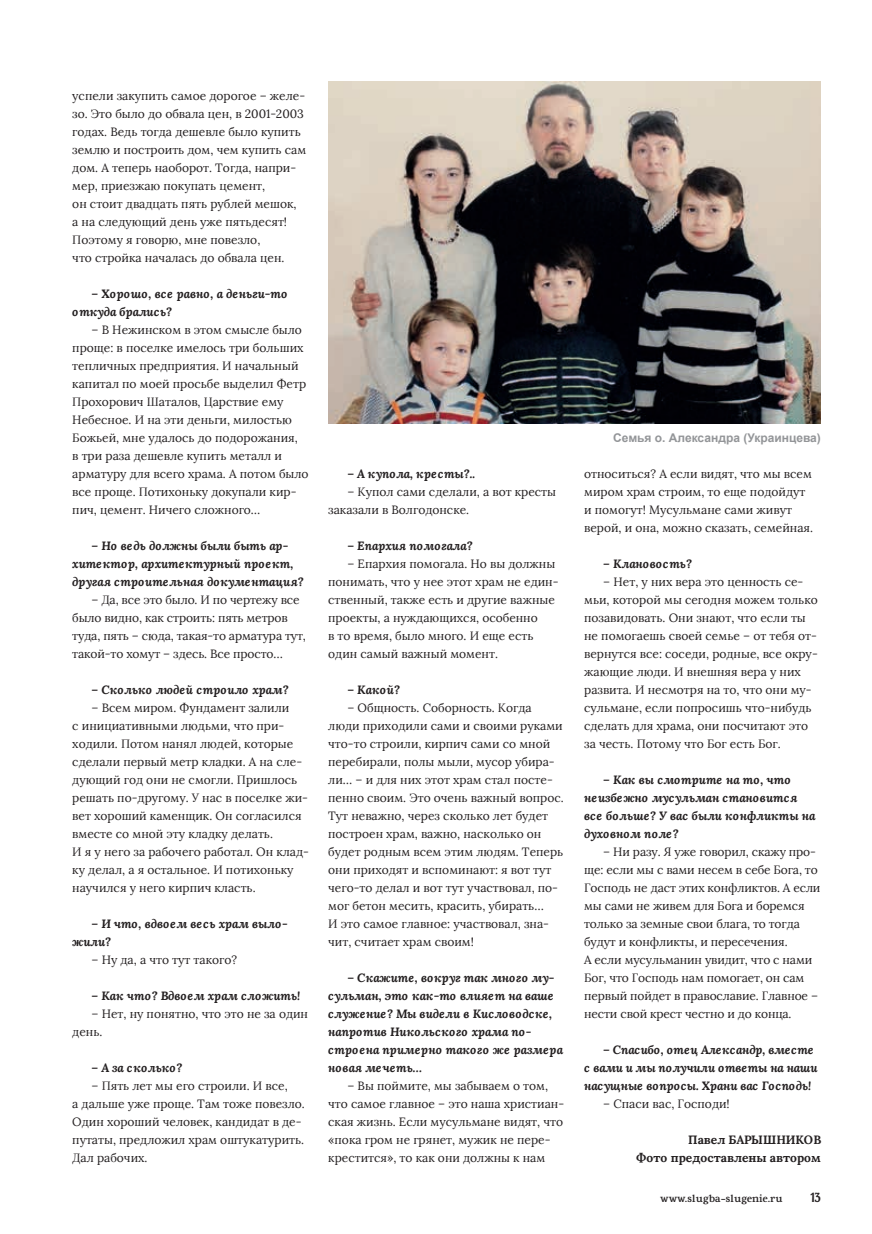
<style>
.page{position:relative;width:872px;height:1234px;background:#fff}
.page>*{position:absolute;margin:0;border:0;box-sizing:border-box;transform-origin:0 0}
.t1{font:18px "Fowviel";color:#231f20}
.t2{font:13.5px "Fowviel";color:#231f20}
.t3{font:12px/18px "Lora";color:#231f20}
.t4{font:italic 700 12px/18px "Lora";color:#231f20}
.t5{font:700 12px/18px "Lora";color:#231f20;text-align:right}
.t6{font:700 12px "Arial";color:#939598}
</style>
<div class="page">
<img style="left:328px;top:81px;width:493px;height:343px">
<p class="t3" style="left:72px;top:86px;width:235px">успели закупить самое дорогое – желе&shy;зо. Это было до обвала цен, в 2001-2003 годах. Ведь тогда дешевле было купить землю и построить дом, чем купить сам дом. А теперь наоборот. Тогда, напри&shy;мер, приезжаю покупать цемент,<br>он стоит двадцать пять рублей мешок,<br>а на следующий день уже пятьдесят!<br>Поэтому я говорю, мне повезло,<br>что стройка началась до обвала цен.</p>
<p class="t4" style="left:72px;top:284px;width:217px;text-indent:19px">– Хорошо, все равно, а деньги-то откуда брались?</p>
<p class="t3" style="left:72px;top:320px;width:238px;text-indent:19px">– В Нежинском в этом смысле было проще: в поселке имелось три больших тепличных предприятия. И начальный капитал по моей просьбе выделил Фетр Прохорович Шаталов, Царствие ему Небесное. И на эти деньги, милостью Божьей, мне удалось до подорожания,<br>в три раза дешевле купить металл и арматуру для всего храма. А потом было все проще. Потихоньку докупали кир&shy;пич, цемент. Ничего сложного…</p>
<p class="t4" style="left:72px;top:536px;width:233px;text-indent:19px">– Но ведь должны были быть ар&shy;хитектор, архитектурный проект, другая строительная документация?</p>
<p class="t3" style="left:72px;top:590px;width:235px;text-indent:19px">– Да, все это было. И по чертежу все было видно, как строить: пять метров туда, пять – сюда, такая-то арматура тут, такой-то хомут – здесь. Все просто…</p>
<p class="t4" style="left:91px;top:680px;width:198px">– Сколько людей строило храм?</p>
<p class="t3" style="left:72px;top:698px;width:238px;text-indent:19px">– Всем миром. Фундамент залили<br>с инициативными людьми, что при&shy;ходили. Потом нанял людей, которые сделали первый метр кладки. А на сле&shy;дующий год они не смогли. Пришлось решать по-другому. У нас в поселке жи&shy;вет хороший каменщик. Он согласился вместе со мной эту кладку делать.<br>И я у него за рабочего работал. Он клад&shy;ку делал, а я остальное. И потихоньку научился у него кирпич класть.</p>
<p class="t4" style="left:72px;top:914px;width:217px;text-indent:19px">– И что, вдвоем весь храм выло&shy;жили?</p>
<p class="t3" style="left:91px;top:950px;width:147px">– Ну да, а что тут такого?</p>
<p class="t4" style="left:91px;top:986px;width:210px">– Как что? Вдвоем храм сложить!</p>
<p class="t3" style="left:72px;top:1004px;width:237px;text-indent:19px">– Нет, ну понятно, что это не за один день.</p>
<p class="t4" style="left:91px;top:1058px;width:92px">– А за сколько?</p>
<p class="t3" style="left:72px;top:1076px;width:234px;text-indent:19px">– Пять лет мы его строили. И все,<br>а дальше уже проще. Там тоже повезло.<br>Один хороший человек, кандидат в де&shy;путаты, предложил храм оштукатурить.<br>Дал рабочих.</p>
<p class="t4" style="left:347px;top:464px;width:129px">– А купола, кресты?..</p>
<p class="t3" style="left:328px;top:482px;width:229px;text-indent:19px">– Купол сами сделали, а вот кресты заказали в Волгодонске.</p>
<p class="t4" style="left:347px;top:536px;width:127px">– Епархия помогала?</p>
<p class="t3" style="left:328px;top:554px;width:232px;text-indent:19px">– Епархия помогала. Но вы должны понимать, что у нее этот храм не един&shy;ственный, также есть и другие важные проекты, а нуждающихся, особенно<br>в то время, было много. И еще есть один самый важный момент.</p>
<p class="t4" style="left:347px;top:680px;width:54px">– Какой?</p>
<p class="t3" style="left:328px;top:698px;width:237px;text-indent:19px">– Общность. Соборность. Когда люди приходили сами и своими руками что-то строили, кирпич сами со мной перебирали, полы мыли, мусор убира&shy;ли… – и для них этот храм стал посте&shy;пенно своим. Это очень важный вопрос.<br>Тут неважно, через сколько лет будет построен храм, важно, насколько он будет родным всем этим людям. Теперь они приходят и вспоминают: я вот тут чего-то делал и вот тут участвовал, по&shy;мог бетон месить, красить, убирать…<br>И это самое главное: участвовал, зна&shy;чит, считает храм своим!</p>
<p class="t4" style="left:328px;top:968px;width:236px;text-indent:19px">– Скажите, вокруг так много му&shy;сульман, это как-то влияет на ваше служение? Мы видели в Кисловодске, напротив Никольского храма по&shy;строена примерно такого же размера новая мечеть…</p>
<p class="t3" style="left:328px;top:1076px;width:238px;text-indent:19px">– Вы поймите, мы забываем о том, что самое главное – это наша христиан&shy;ская жизнь. Если мусульмане видят, что «пока гром не грянет, мужик не пере&shy;крестится», то как они должны к нам</p>
<p class="t6" style="left:613px;top:429px;width:209px">Семья о. Александра (Украинцева)</p>
<p class="t3" style="left:584px;top:464px;width:230px">относиться? А если видят, что мы всем миром храм строим, то еще подойдут и помогут! Мусульмане сами живут верой, и она, можно сказать, семейная.</p>
<p class="t4" style="left:603px;top:554px;width:90px">– Клановость?</p>
<p class="t3" style="left:584px;top:572px;width:235px;text-indent:19px">– Нет, у них вера это ценность се&shy;мьи, которой мы сегодня можем только позавидовать. Они знают, что если ты не помогаешь своей семье – от тебя от&shy;вернутся все: соседи, родные, все окру&shy;жающие люди. И внешняя вера у них развита. И несмотря на то, что они му&shy;сульмане, если попросишь что-нибудь сделать для храма, они посчитают это за честь. Потому что Бог есть Бог.</p>
<p class="t4" style="left:584px;top:770px;width:233px;text-indent:19px">– Как вы смотрите на то, что неизбежно мусульман становится все больше? У вас были конфликты на духовном поле?</p>
<p class="t3" style="left:584px;top:842px;width:238px;text-indent:19px">– Ни разу. Я уже говорил, скажу про&shy;ще: если мы с вами несем в себе Бога, то Господь не даст этих конфликтов. А если мы сами не живем для Бога и боремся только за земные свои блага, то тогда будут и конфликты, и пересечения.<br>А если мусульманин увидит, что с нами Бог, что Господь нам помогает, он сам первый пойдет в православие. Главное – нести свой крест честно и до конца.</p>
<p class="t4" style="left:584px;top:1040px;width:235px;text-indent:19px">– Спасибо, отец Александр, вместе с вами и мы получили ответы на наши насущные вопросы. Храни вас Господь!</p>
<p class="t3" style="left:603px;top:1094px;width:128px">– Спаси вас, Господи!</p>
<p class="t5" style="left:636px;top:1130px;width:186px">Павел БАРЫШНИКОВ<br>Фото предоставлены автором</p>
<p class="t2" style="left:660px;top:1191px;width:124px">www.slugba-slugenie.ru</p>
<h1 class="t1" style="left:810px;top:1188px;width:12px">13</h1>
</div>
